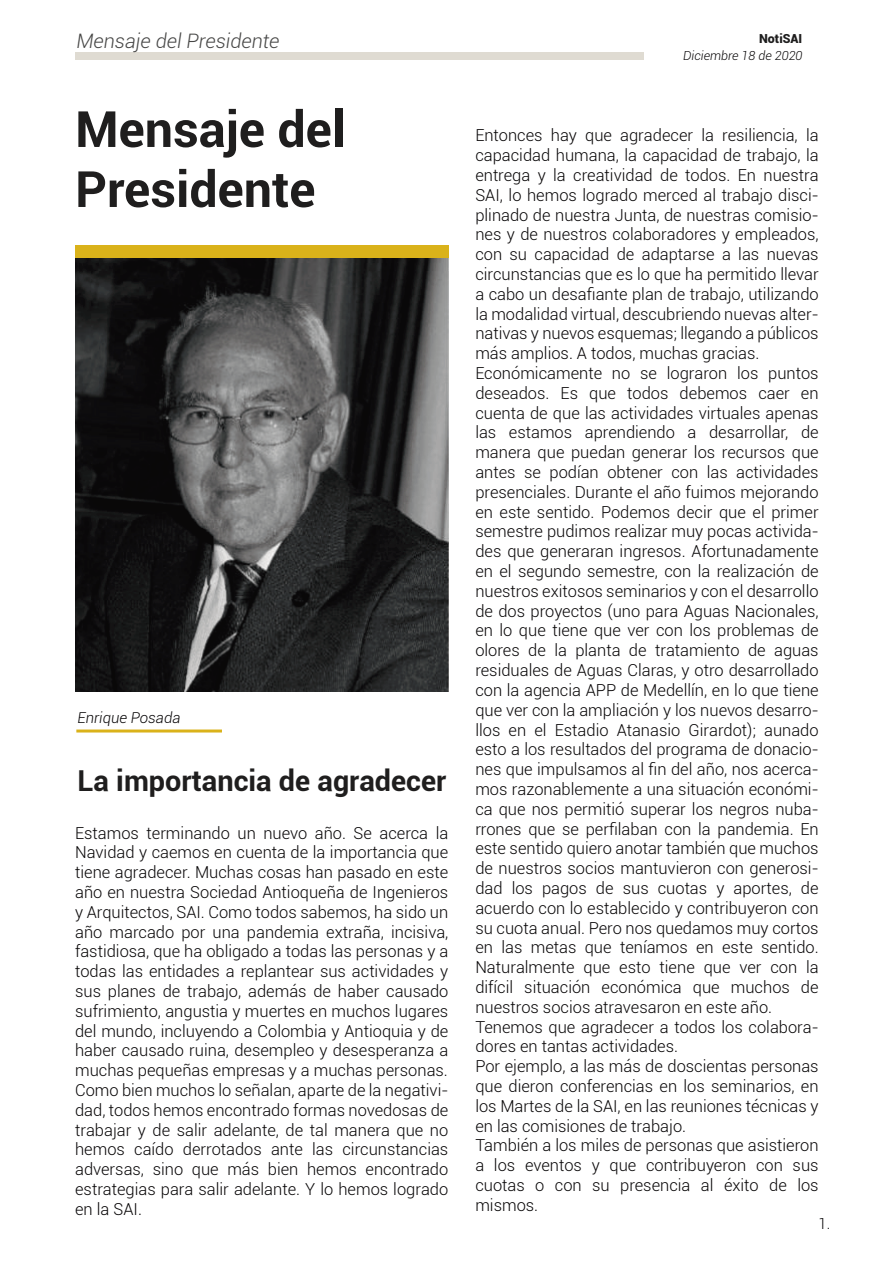
<style>
.page{position:relative;width:893px;height:1263px;background:#fff}
.page>*{position:absolute;margin:0;border:0;box-sizing:border-box;transform-origin:0 0}
.t1{font:700 49.95px/60px "Roboto";color:#1f1e1e}
.t2{font:700 28.8px "Roboto";color:#1f1e1e}
.t3{font:italic 300 19.95px "Roboto";color:#464645}
.t4{font:300 16.5px/19.8px "Roboto";color:#060405;text-align:justify}
.t5{font:italic 300 15px "Roboto";color:#060405}
.t6{font:300 15px "Roboto";color:#060405}
.t7{font:italic 300 12.45px "Roboto";color:#060405}
.t8{font:900 12.45px "Roboto";color:#1f1e1e}
</style>
<div class="page">
<div style="left:75px;top:52px;width:568px;height:8px;background:#dfdbd2"></div>
<hr style="left:76px;top:729px;width:146px;height:3px;background:#dab21a">
<img style="left:75px;top:258px;width:373px;height:433px">
<div style="left:75px;top:245px;width:373px;height:13px;background:#dab21a"></div>
<p class="t3" style="left:76px;top:27px;width:205px">Mensaje del Presidente</p>
<h1 class="t1" style="left:75px;top:97px;width:272px">Mensaje del<br>Presidente</h1>
<p class="t5" style="left:78px;top:707px;width:104px">Enrique Posada</p>
<h2 class="t2" style="left:78px;top:761px;width:370px">La importancia de agradecer</h2>
<p class="t4" style="left:75px;top:822px;width:375px">Estamos terminando un nuevo año. Se acerca la Navidad y caemos en cuenta de la importancia que tiene agradecer. Muchas cosas han pasado en este año en nuestra Sociedad Antioqueña de Ingenieros y Arquitectos, SAI. Como todos sabemos, ha sido un año marcado por una pandemia extraña, incisiva, fastidiosa, que ha obligado a todas las personas y a todas las entidades a replantear sus actividades y sus planes de trabajo, además de haber causado sufrimiento, angustia y muertes en muchos lugares del mundo, incluyendo a Colombia y Antioquia y de haber causado ruina, desempleo y desesperanza a muchas pequeñas empresas y a muchas personas.<br>Como bien muchos lo señalan, aparte de la negativi&shy;dad, todos hemos encontrado formas novedosas de trabajar y de salir adelante, de tal manera que no hemos caído derrotados ante las circunstancias adversas, sino que más bien hemos encontrado estrategias para salir adelante. Y lo hemos logrado en la SAI.</p>
<p class="t8" style="left:759px;top:30px;width:45px">NotiSAI</p>
<p class="t7" style="left:683px;top:47px;width:121px">Diciembre 18 de 2020</p>
<p class="t4" style="left:475px;top:125px;width:345px;text-align:left">Entonces hay que agradecer la resiliencia, la capacidad humana, la capacidad de trabajo, la entrega y la creatividad de todos. En nuestra SAI, lo hemos logrado merced al trabajo disci&shy;plinado de nuestra Junta, de nuestras comisio&shy;nes y de nuestros colaboradores y empleados, con su capacidad de adaptarse a las nuevas circunstancias que es lo que ha permitido llevar a cabo un desafiante plan de trabajo, utilizando la modalidad virtual, descubriendo nuevas alter&shy;nativas y nuevos esquemas; llegando a públicos más amplios. A todos, muchas gracias.<br>Económicamente no se lograron los puntos deseados. Es que todos debemos caer en cuenta de que las actividades virtuales apenas las estamos aprendiendo a desarrollar, de manera que puedan generar los recursos que antes se podían obtener con las actividades presenciales. Durante el año fuimos mejorando en este sentido. Podemos decir que el primer semestre pudimos realizar muy pocas activida&shy;des que generaran ingresos. Afortunadamente en el segundo semestre, con la realización de nuestros exitosos seminarios y con el desarrollo de dos proyectos (uno para Aguas Nacionales, en lo que tiene que ver con los problemas de olores de la planta de tratamiento de aguas residuales de Aguas Claras, y otro desarrollado con la agencia APP de Medellín, en lo que tiene que ver con la ampliación y los nuevos desarro&shy;llos en el Estadio Atanasio Girardot); aunado esto a los resultados del programa de donacio&shy;nes que impulsamos al fin del año, nos acerca&shy;mos razonablemente a una situación económi&shy;ca que nos permitió superar los negros nuba&shy;rrones que se perfilaban con la pandemia. En este sentido quiero anotar también que muchos de nuestros socios mantuvieron con generosi&shy;dad los pagos de sus cuotas y aportes, de acuerdo con lo establecido y contribuyeron con su cuota anual. Pero nos quedamos muy cortos en las metas que teníamos en este sentido.<br>Naturalmente que esto tiene que ver con la difícil situación económica que muchos de nuestros socios atravesaron en este año.<br>Tenemos que agradecer a todos los colabora&shy;dores en tantas actividades.<br>Por ejemplo, a las más de doscientas personas que dieron conferencias en los seminarios, en los Martes de la SAI, en las reuniones técnicas y en las comisiones de trabajo.<br>También a los miles de personas que asistieron a los eventos y que contribuyeron con sus cuotas o con su presencia al éxito de los mismos.</p>
<p class="t6" style="left:819px;top:1213px;width:13px">1.</p>
</div>
